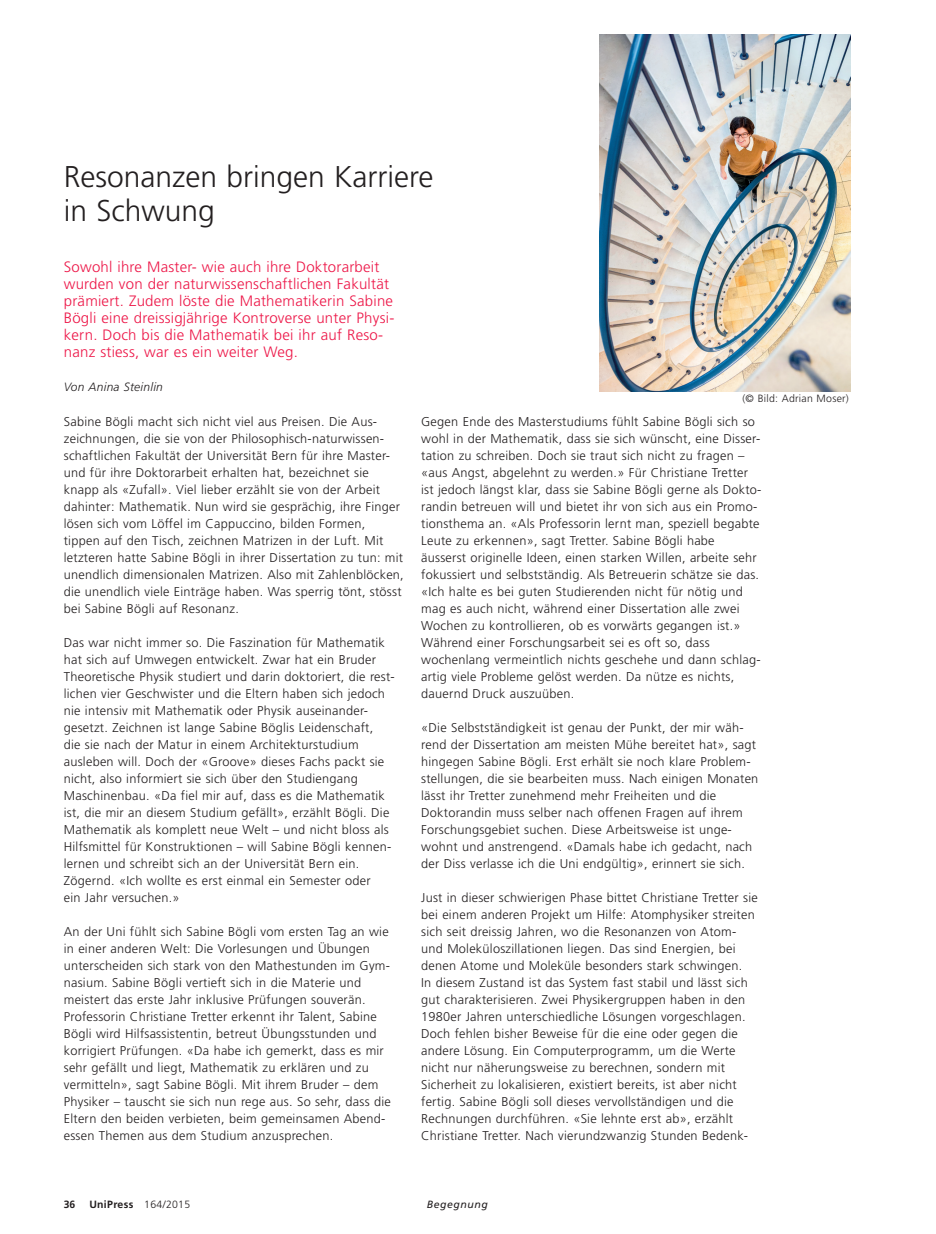
<style>
.page{position:relative;width:936px;height:1234px;background:#fff}
.page>*{position:absolute;margin:0;border:0;box-sizing:border-box;transform-origin:0 0}
.t1{font:300 30px/34px "Frutiger";color:#231f20}
.t2{font:300 15px/17px "Frutiger";letter-spacing:.015em;color:#ed1748}
.t3{font:300 12.75px/17px "Frutiger";letter-spacing:.02em;color:#231f20}
.t4{font:italic 300 12px "Frutiger";letter-spacing:.02em;color:#231f20}
.t5{font:300 10.5px "Frutiger";letter-spacing:.025em;color:#231f20}
.t6{font:700 10.5px "Frutiger";letter-spacing:.03em;color:#231f20}
.t7{font:italic 10.5px "Frutiger";letter-spacing:.05em;color:#231f20}
.s1{font-weight:300}
</style>
<div class="page">
<img style="left:599px;top:34px;width:251px;height:357px">
<h1 class="t1" style="left:64px;top:160px;width:371px">Resonanzen bringen Karriere in Schwung</h1>
<p class="t2" style="left:64px;top:258px;width:332px">Sowohl ihre Master- wie auch ihre Doktorarbeit wurden von der naturwissenschaftlichen Fakultät prämiert. Zudem löste die Mathematikerin Sabine Bögli eine dreissigjährige Kontroverse unter Physi&shy;kern. Doch bis die Mathematik bei ihr auf Reso&shy;nanz stiess, war es ein weiter Weg.</p>
<p class="t4" style="left:64px;top:380px;width:101px">Von Anina Steinlin</p>
<p class="t5" style="left:742px;top:392px;width:108px">(© Bild: Adrian Moser)</p>
<p class="t3" style="left:64px;top:412px;width:341px">Sabine Bögli macht sich nicht viel aus Preisen. Die Aus&shy;zeichnungen, die sie von der Philosophisch-naturwissen&shy;schaftlichen Fakultät der Universität Bern für ihre Master&shy;und für ihre Doktorarbeit erhalten hat, bezeichnet sie knapp als «Zufall». Viel lieber erzählt sie von der Arbeit dahinter: Mathematik. Nun wird sie gesprächig, ihre Finger lösen sich vom Löffel im Cappuccino, bilden Formen, tippen auf den Tisch, zeichnen Matrizen in der Luft. Mit letzteren hatte Sabine Bögli in ihrer Dissertation zu tun: mit unendlich dimensionalen Matrizen. Also mit Zahlenblöcken, die unendlich viele Einträge haben. Was sperrig tönt, stösst bei Sabine Bögli auf Resonanz.</p>
<p class="t3" style="left:64px;top:633px;width:332px">Das war nicht immer so. Die Faszination für Mathematik hat sich auf Umwegen entwickelt. Zwar hat ein Bruder Theoretische Physik studiert und darin doktoriert, die rest&shy;lichen vier Geschwister und die Eltern haben sich jedoch nie intensiv mit Mathematik oder Physik auseinander&shy;gesetzt. Zeichnen ist lange Sabine Böglis Leidenschaft,<br>die sie nach der Matur in einem Architekturstudium ausleben will. Doch der «Groove» dieses Fachs packt sie nicht, also informiert sie sich über den Studiengang Maschinenbau. «Da fiel mir auf, dass es die Mathematik ist, die mir an diesem Studium gefällt», erzählt Bögli. Die Mathematik als komplett neue Welt – und nicht bloss als Hilfsmittel für Konstruktionen – will Sabine Bögli kennen&shy;lernen und schreibt sich an der Universität Bern ein.<br>Zögernd. «Ich wollte es erst einmal ein Semester oder<br>ein Jahr versuchen.»</p>
<p class="t3" style="left:64px;top:923px;width:328px">An der Uni fühlt sich Sabine Bögli vom ersten Tag an wie in einer anderen Welt: Die Vorlesungen und Übungen unterscheiden sich stark von den Mathestunden im Gym&shy;nasium. Sabine Bögli vertieft sich in die Materie und meistert das erste Jahr inklusive Prüfungen souverän.<br>Professorin Christiane Tretter erkennt ihr Talent, Sabine Bögli wird Hilfsassistentin, betreut Übungsstunden und korrigiert Prüfungen. «Da habe ich gemerkt, dass es mir sehr gefällt und liegt, Mathematik zu erklären und zu vermitteln», sagt Sabine Bögli. Mit ihrem Bruder – dem Physiker – tauscht sie sich nun rege aus. So sehr, dass die Eltern den beiden verbieten, beim gemeinsamen Abend&shy;essen Themen aus dem Studium anzusprechen.</p>
<p class="t3" style="left:421px;top:412px;width:342px">Gegen Ende des Masterstudiums fühlt Sabine Bögli sich so wohl in der Mathematik, dass sie sich wünscht, eine Disser&shy;tation zu schreiben. Doch sie traut sich nicht zu fragen – «aus Angst, abgelehnt zu werden.» Für Christiane Tretter ist jedoch längst klar, dass sie Sabine Bögli gerne als Dokto&shy;randin betreuen will und bietet ihr von sich aus ein Promo&shy;tionsthema an. «Als Professorin lernt man, speziell begabte Leute zu erkennen», sagt Tretter. Sabine Bögli habe äusserst originelle Ideen, einen starken Willen, arbeite sehr fokussiert und selbstständig. Als Betreuerin schätze sie das. «Ich halte es bei guten Studierenden nicht für nötig und mag es auch nicht, während einer Dissertation alle zwei Wochen zu kontrollieren, ob es vorwärts gegangen ist.» Während einer Forschungsarbeit sei es oft so, dass wochenlang vermeintlich nichts geschehe und dann schlag&shy;artig viele Probleme gelöst werden. Da nütze es nichts, dauernd Druck auszuüben.</p>
<p class="t3" style="left:421px;top:718px;width:339px">«Die Selbstständigkeit ist genau der Punkt, der mir wäh&shy;rend der Dissertation am meisten Mühe bereitet hat», sagt hingegen Sabine Bögli. Erst erhält sie noch klare Problem&shy;stellungen, die sie bearbeiten muss. Nach einigen Monaten lässt ihr Tretter zunehmend mehr Freiheiten und die Doktorandin muss selber nach offenen Fragen auf ihrem Forschungsgebiet suchen. Diese Arbeitsweise ist unge&shy;wohnt und anstrengend. «Damals habe ich gedacht, nach der Diss verlasse ich die Uni endgültig», erinnert sie sich.</p>
<p class="t3" style="left:421px;top:889px;width:338px">Just in dieser schwierigen Phase bittet Christiane Tretter sie bei einem anderen Projekt um Hilfe: Atomphysiker streiten sich seit dreissig Jahren, wo die Resonanzen von Atom&shy;und Moleküloszillationen liegen. Das sind Energien, bei denen Atome und Moleküle besonders stark schwingen.<br>In diesem Zustand ist das System fast stabil und lässt sich gut charakterisieren. Zwei Physikergruppen haben in den 1980er Jahren unterschiedliche Lösungen vorgeschlagen.<br>Doch fehlen bisher Beweise für die eine oder gegen die andere Lösung. Ein Computerprogramm, um die Werte nicht nur näherungsweise zu berechnen, sondern mit Sicherheit zu lokalisieren, existiert bereits, ist aber nicht fertig. Sabine Bögli soll dieses vervollständigen und die Rechnungen durchführen. «Sie lehnte erst ab», erzählt Christiane Tretter. Nach vierundzwanzig Stunden Bedenk-</p>
<p class="t6" style="left:64px;top:1198px;width:13px">36</p>
<p class="t6" style="left:89px;top:1198px;width:102px">UniPress <span class="s1">164/2015</span></p>
<p class="t7" style="left:427px;top:1198px;width:62px">Begegnung</p>
</div>
